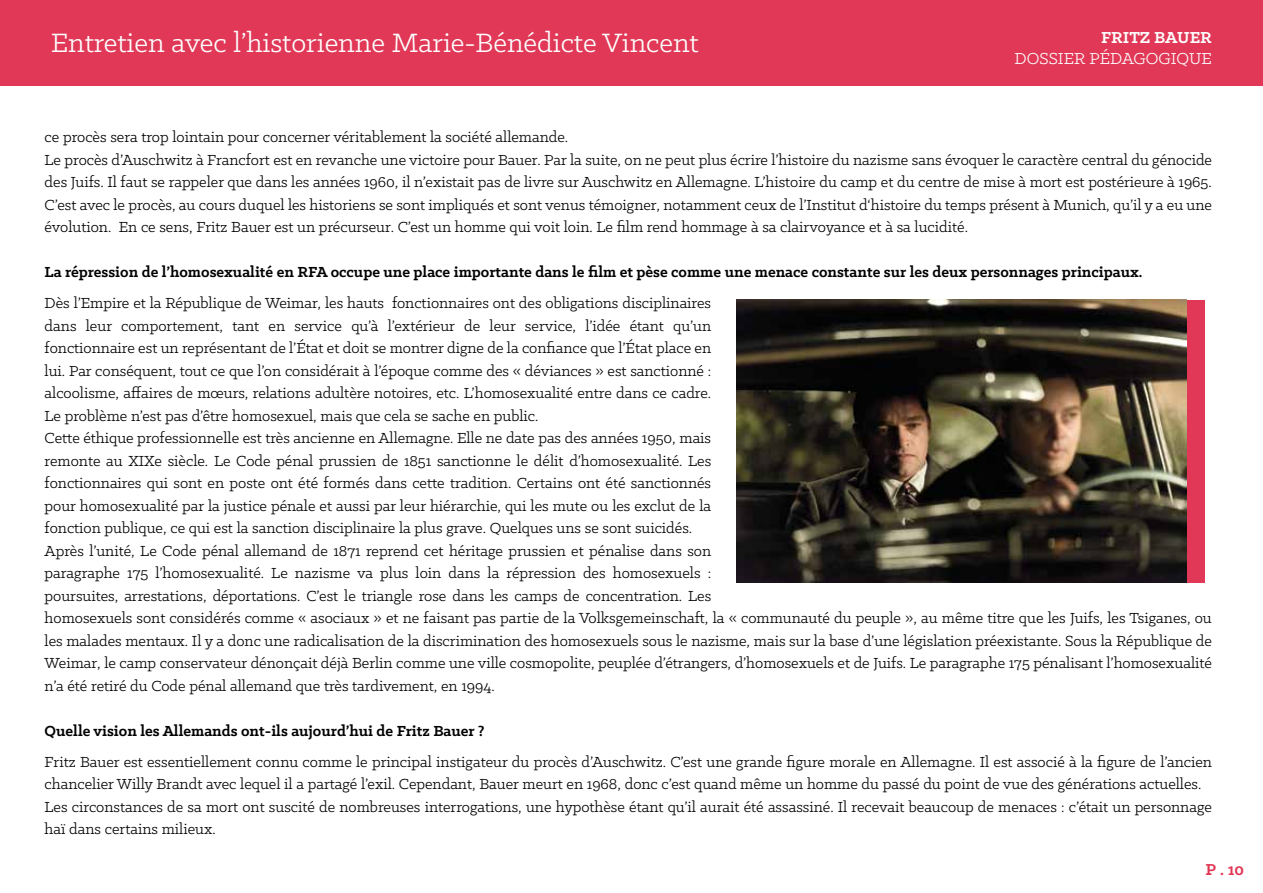
<style>
.page{position:relative;width:1263px;height:893px;background:#fff}
.page>*{position:absolute;margin:0;border:0;box-sizing:border-box;transform-origin:0 0}
.t1{font:30px "Klinic Slab";color:#fff}
.t2{font:18px "Klinic Slab";color:#fff}
.t3{font:700 18px "Klinic Slab";color:#fff}
.t4{font:700 18px "Klinic Slab";color:#e03856}
.t5{font:16.5px/22.5px "Klinic Slab";color:#000}
.t6{font:700 16.5px "Klinic Slab";color:#000}
</style>
<div class="page">
<div style="left:0;top:0;width:1263px;height:85px;background:#e03856"></div>
<img style="left:737px;top:300px;width:450px;height:283px">
<div style="left:1187px;top:300px;width:17px;height:283px;background:#e03856"></div>
<h1 class="t1" style="left:51px;top:24px;width:649px">Entretien avec l’historienne Marie-Bénédicte Vincent</h1>
<p class="t3" style="left:1101px;top:25px;width:112px">FRITZ BAUER</p>
<p class="t2" style="left:1015px;top:47px;width:199px">DOSSIER PÉDAGOGIQUE</p>
<p class="t5" style="left:45px;top:125px;width:1169px">ce procès sera trop lointain pour concerner véritablement la société allemande.<br>Le procès d’Auschwitz à Francfort est en revanche une victoire pour Bauer. Par la suite, on ne peut plus écrire l’histoire du nazisme sans évoquer le caractère central du génocide des Juifs. Il faut se rappeler que dans les années 1960, il n’existait pas de livre sur Auschwitz en Allemagne. L’histoire du camp et du centre de mise à mort est postérieure à 1965.<br>C’est avec le procès, au cours duquel les historiens se sont impliqués et sont venus témoigner, notamment ceux de l’Institut d‘histoire du temps présent à Munich, qu’il y a eu une évolution. En ce sens, Fritz Bauer est un précurseur. C’est un homme qui voit loin. Le film rend hommage à sa clairvoyance et à sa lucidité.</p>
<p class="t6" style="left:45px;top:261px;width:1099px">La répression de l’homosexualité en RFA occupe une place importante dans le film et pèse comme une menace constante sur les deux personnages principaux.</p>
<p class="t5" style="left:45px;top:291px;width:1169px">Dès l’Empire et la République de Weimar, les hauts fonctionnaires ont des obligations disciplinaires<br>dans leur comportement, tant en service qu’à l’extérieur de leur service, l’idée étant qu’un<br>fonctionnaire est un représentant de l’État et doit se montrer digne de la confiance que l’État place en<br>lui. Par conséquent, tout ce que l’on considérait à l’époque comme des « déviances » est sanctionné :<br>alcoolisme, affaires de mœurs, relations adultère notoires, etc. L’homosexualité entre dans ce cadre.<br>Le problème n’est pas d’être homosexuel, mais que cela se sache en public.<br>Cette éthique professionnelle est très ancienne en Allemagne. Elle ne date pas des années 1950, mais<br>remonte au XIXe siècle. Le Code pénal prussien de 1851 sanctionne le délit d’homosexualité. Les<br>fonctionnaires qui sont en poste ont été formés dans cette tradition. Certains ont été sanctionnés<br>pour homosexualité par la justice pénale et aussi par leur hiérarchie, qui les mute ou les exclut de la<br>fonction publique, ce qui est la sanction disciplinaire la plus grave. Quelques uns se sont suicidés.<br>Après l’unité, Le Code pénal allemand de 1871 reprend cet héritage prussien et pénalise dans son<br>paragraphe 175 l’homosexualité. Le nazisme va plus loin dans la répression des homosexuels :<br>poursuites, arrestations, déportations. C’est le triangle rose dans les camps de concentration. Les<br>homosexuels sont considérés comme « asociaux » et ne faisant pas partie de la Volksgemeinschaft, la « communauté du peuple », au même titre que les Juifs, les Tsiganes, ou les malades mentaux. Il y a donc une radicalisation de la discrimination des homosexuels sous le nazisme, mais sur la base d’une législation préexistante. Sous la République de Weimar, le camp conservateur dénonçait déjà Berlin comme une ville cosmopolite, peuplée d’étrangers, d’homosexuels et de Juifs. Le paragraphe 175 pénalisant l’homosexualité n’a été retiré du Code pénal allemand que très tardivement, en 1994.</p>
<p class="t6" style="left:45px;top:720px;width:441px">Quelle vision les Allemands ont-ils aujourd’hui de Fritz Bauer ?</p>
<p class="t5" style="left:45px;top:750px;width:1169px">Fritz Bauer est essentiellement connu comme le principal instigateur du procès d’Auschwitz. C’est une grande figure morale en Allemagne. Il est associé à la figure de l’ancien chancelier Willy Brandt avec lequel il a partagé l’exil. Cependant, Bauer meurt en 1968, donc c’est quand même un homme du passé du point de vue des générations actuelles.<br>Les circonstances de sa mort ont suscité de nombreuses interrogations, une hypothèse étant qu’il aurait été assassiné. Il recevait beaucoup de menaces : c’était un personnage haï dans certains milieux.</p>
<p class="t4" style="left:1205px;top:857px;width:40px">P . 10</p>
</div>
